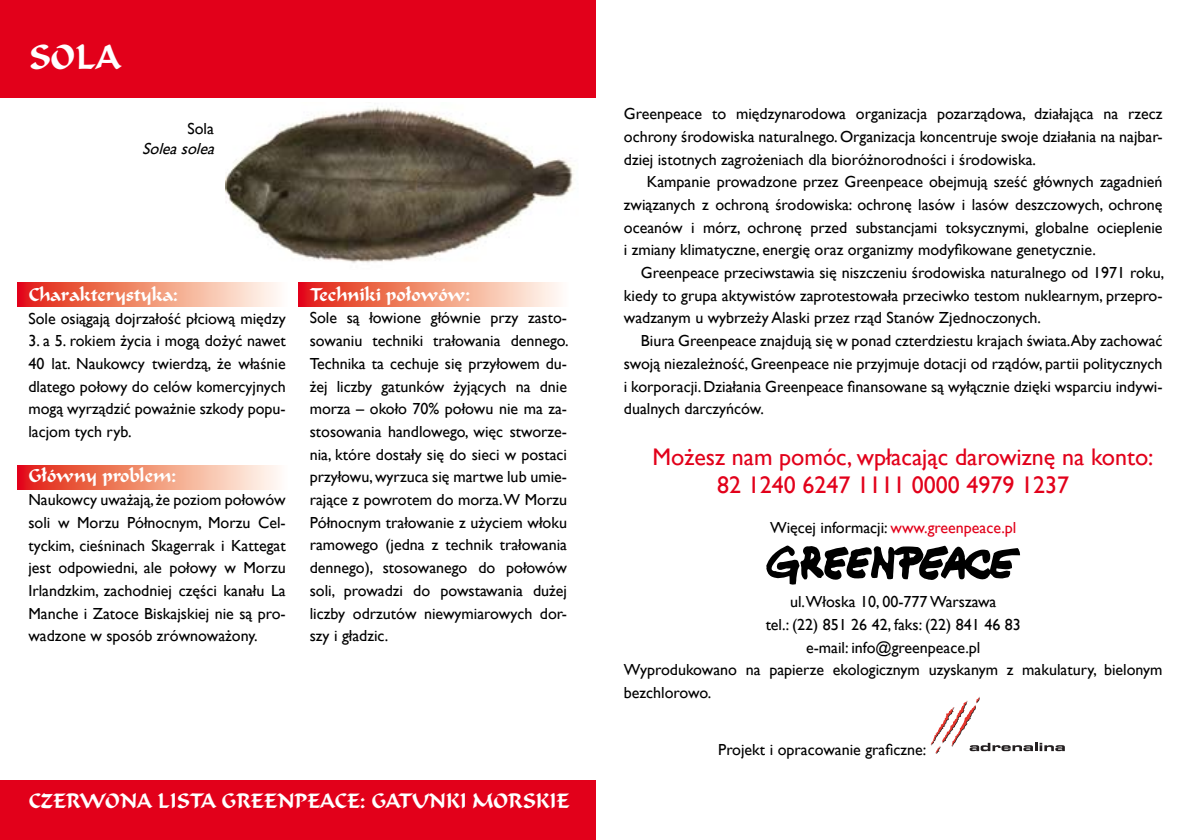
<style>
.page{position:relative;width:1191px;height:840px;background:#fff}
.page>*{position:absolute;margin:0;border:0;box-sizing:border-box;transform-origin:0 0}
.t1{font:30px "Formal Scrpt 421 PL";color:#fff}
.t2{font:24px/28px "Gill Sans";color:#e2001a}
.t3{font:18px "Formal Scrpt 421 PL";color:#fff}
.t4{font:16px/22.6px "Gill Sans";color:#000;text-align:justify}
.t5{font:16px "Formal Scrpt 421 PL";color:#fff}
.t6{font:italic 16px "Gill Sans";color:#000}
.s1{color:#e2001a}
</style>
<div class="page">
<div style="left:0;top:780px;width:595px;height:59px;background:#e2001a"></div>
<svg style="left:17px;top:282px;width:262px;height:24px;background:#f08f7a"></svg>
<svg style="left:17px;top:465px;width:262px;height:24px;background:#f08f7a"></svg>
<svg style="left:298px;top:282px;width:262px;height:24px;background:#f08f7a"></svg>
<div style="left:0;top:0;width:595px;height:98px;background:#e2001a"></div>
<img style="left:225px;top:106px;width:349px;height:157px">
<svg style="left:766px;top:545px;width:254px;height:40px"></svg>
<svg style="left:931px;top:696px;width:133px;height:58px"></svg>
<h1 class="t1" style="left:28px;top:38px;width:24px">SOLA</h1>
<p class="t4" style="left:187px;top:118px;width:28px">Sola</p>
<p class="t6" style="left:142px;top:139px;width:78px">Soleasolea</p>
<p class="t5" style="left:28px;top:284px;width:152px">CHARAKTERYSTYKA:</p>
<p class="t4" style="left:28px;top:307px;width:259px">Sole osiągają dojrzałość płciową między</p>
<p class="t4" style="left:28px;top:329px;width:259px">3. a 5. rokiem życia i mogą dożyć nawet 40 lat. Naukowcy twierdzą, że właśnie dlatego połowy do celów komercyjnych mogą wyrządzić poważnie szkody popu&shy;lacjom tych ryb.</p>
<p class="t5" style="left:28px;top:465px;width:150px">GŁÓWNY PROBLEM:</p>
<p class="t4" style="left:28px;top:488px;width:259px">Naukowcy uważają, że poziom połowów soli w Morzu Północnym, Morzu Cel&shy;tyckim, cieśninach Skagerrak i Kattegat jest odpowiedni, ale połowy w Morzu Irlandzkim, zachodniej części kanału La Manche i Zatoce Biskajskiej nie są pro&shy;wadzone w sposób zrównoważony.</p>
<p class="t5" style="left:310px;top:284px;width:162px">TECHNIKI POŁOWÓW:</p>
<p class="t4" style="left:310px;top:307px;width:260px">Sole są łowione głównie przy zasto&shy;sowaniu techniki trałowania dennego.<br>Technika ta cechuje się przyłowem du&shy;żej liczby gatunków żyjących na dnie morza – około 70% połowu nie ma za&shy;stosowania handlowego, więc stworze&shy;nia, które dostały się do sieci w postaci przyłowu, wyrzuca się martwe lub umie&shy;rające z powrotem do morza.W Morzu Północnym trałowanie z użyciem włoku ramowego (jedna z technik trałowania dennego), stosowanego do połowów soli, prowadzi do powstawania dużej liczby odrzutów niewymiarowych dor&shy;szy i gładzic.</p>
<p class="t3" style="left:28px;top:788px;width:542px">CZERWONA LISTA GREENPEACE: GATUNKI MORSKIE</p>
<p class="t4" style="left:624px;top:103px;width:540px">Greenpeace to międzynarodowa organizacja pozarządowa, działająca na rzecz ochrony środowiska naturalnego. Organizacja koncentruje swoje działania na najbar&shy;dziej istotnych zagrożeniach dla bioróżnorodności i środowiska.</p>
<p class="t4" style="left:624px;top:171px;width:540px;text-indent:23px">Kampanie prowadzone przez Greenpeace obejmują sześć głównych zagadnień związanych z ochroną środowiska: ochronę lasów i lasów deszczowych, ochronę oceanów i mórz, ochronę przed substancjami toksycznymi, globalne ocieplenie i zmiany klimatyczne, energię oraz organizmy modyfikowane genetycznie.</p>
<p class="t4" style="left:624px;top:261px;width:542px;text-indent:17px">Greenpeace przeciwstawia się niszczeniu środowiska naturalnego od 1971 roku, kiedy to grupa aktywistów zaprotestowała przeciwko testom nuklearnym, przepro&shy;wadzanym u wybrzeży Alaski przez rząd Stanów Zjednoczonych.</p>
<p class="t4" style="left:624px;top:329px;width:540px;text-indent:17px">Biura Greenpeace znajdują się w ponad czterdziestu krajach świata.Aby zachować swoją niezależność, Greenpeace nie przyjmuje dotacji od rządów, partii politycznych i korporacji. Działania Greenpeace finansowane są wyłącznie dzięki wsparciu indywi&shy;dualnych darczyńców.</p>
<h2 class="t2" style="left:717px;top:443px;width:438px;text-indent:-65px">Możesz nam pomóc, wpłacając darowiznę na konto:<br>82 1240 6247 1111 0000 4979 1237</h2>
<p class="t4" style="left:770px;top:516px;width:248px">Więcej informacji: <span class="s1">www.greenpeace.pl</span></p>
<p class="t4" style="left:790px;top:590px;width:208px">ul.Włoska 10, 00-777 Warszawa</p>
<p class="t4" style="left:765px;top:613px;width:257px">tel.: (22) 851 26 42, faks: (22) 841 46 83</p>
<p class="t4" style="left:806px;top:636px;width:176px">e-mail: info@greenpeace.pl</p>
<p class="t4" style="left:624px;top:658px;width:540px">Wyprodukowano na papierze ekologicznym uzyskanym z makulatury, bielonym</p>
<p class="t4" style="left:624px;top:681px;width:89px">bezchlorowo.</p>
<p class="t4" style="left:718px;top:738px;width:209px">Projekt i opracowanie graficzne:</p>
</div>
